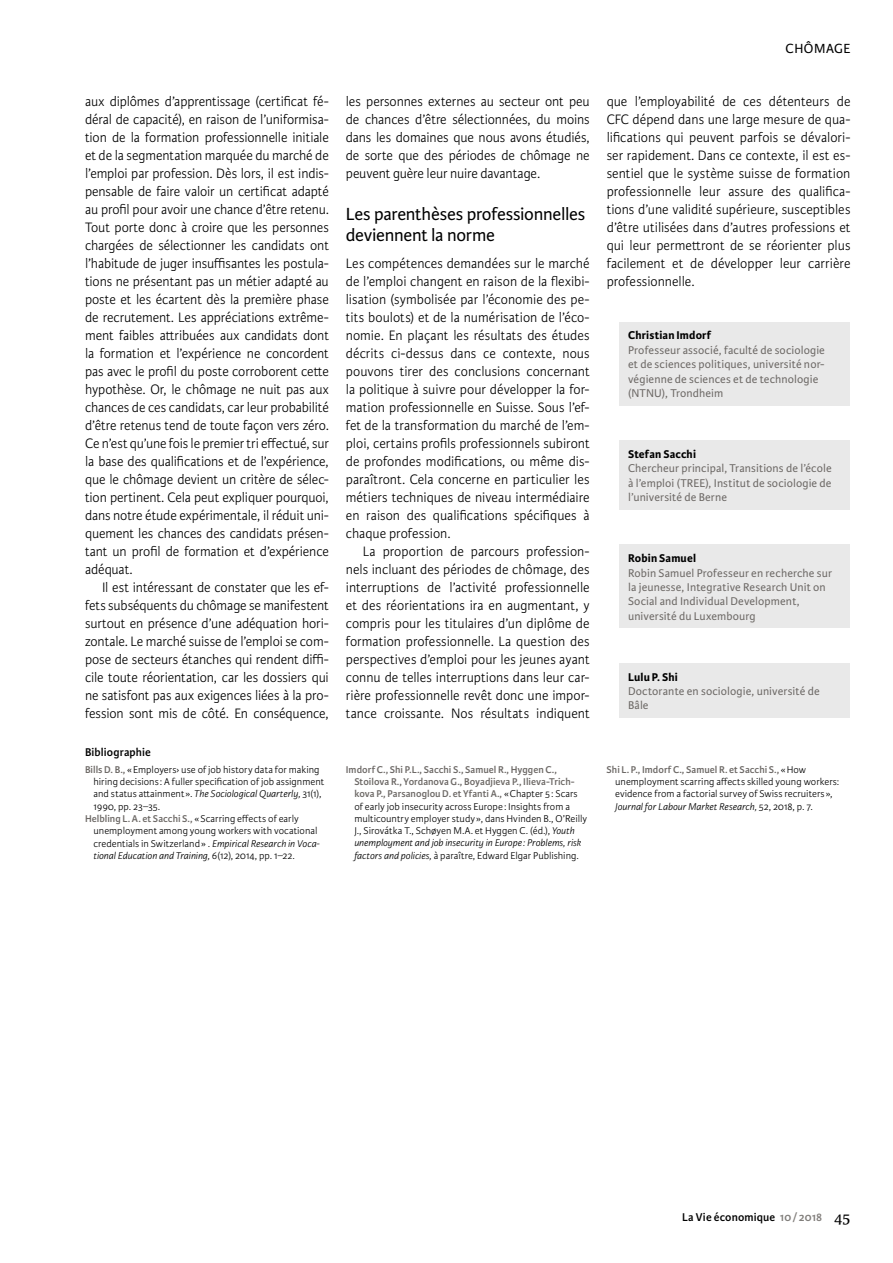
<style>
.page{position:relative;width:893px;height:1263px;background:#fff}
.page>*{position:absolute;margin:0;border:0;box-sizing:border-box;transform-origin:0 0}
.t1{font:18.75px/21px "Karmina Sans";letter-spacing:-.015em;color:#000}
.t2{font:300 14.55px/18px "Karmina Sans";color:#000;text-align:justify;scale:.96 1}
.t3{font:14.1px "Karmina Sans";letter-spacing:.04em;color:#000}
.t4{font:12px/14.4px "Karmina Sans";letter-spacing:.01em;color:#6d6966}
.t5{font:700 12px "Karmina Sans";letter-spacing:.015em;color:#000}
.t6{font:600 12px "Karmina Sans";letter-spacing:.01em;color:#000}
.t7{font:300 10.5px/12.3px "Karmina Sans";letter-spacing:.005em;color:#000}
.t8{font:600 10.5px "Karmina Sans";color:#6d6966}
.t9{font:italic 300 10.5px "Karmina Sans";color:#000}
.s1{font-weight:600;color:#6d6966}
.s2{font-style:italic}
.s3{font-weight:300;color:#000}
.s4{font-style:normal}
.s5{color:#817e7b}
.s6{font-family:"Karmina";font-weight:400;font-size:16.5px}
</style>
<div class="page">
<div style="left:620px;top:322px;width:230px;height:84px;background:#e9e9e9"></div>
<div style="left:620px;top:440px;width:230px;height:70px;background:#e9e9e9"></div>
<div style="left:620px;top:663px;width:230px;height:55px;background:#e9e9e9"></div>
<div style="left:620px;top:545px;width:230px;height:83px;background:#e9e9e9"></div>
<p class="t2" style="left:85px;top:93px;width:255px">aux diplômes d’apprentissage (certificat fé&shy;déral de capacité), en raison de l’uniformisa&shy;tion de la formation professionnelle initiale et de la segmentation marquée du marché de l’emploi par profession. Dès lors, il est indis&shy;pensable de faire valoir un certificat adapté au profil pour avoir une chance d’être retenu.<br>Tout porte donc à croire que les personnes chargées de sélectionner les candidats ont l’habitude de juger insuffisantes les postula&shy;tions ne présentant pas un métier adapté au poste et les écartent dès la première phase de recrutement. Les appréciations extrême&shy;ment faibles attribuées aux candidats dont la formation et l’expérience ne concordent pas avec le profil du poste corroborent cette hypothèse. Or, le chômage ne nuit pas aux chances de ces candidats, car leur probabilité d’être retenus tend de toute façon vers zéro.<br>Ce n’est qu’une fois le premier tri effectué, sur la base des qualifications et de l’expérience, que le chômage devient un critère de sélec&shy;tion pertinent. Cela peut expliquer pourquoi, dans notre étude expérimentale, il réduit uni&shy;quement les chances des candidats présen&shy;tant un profil de formation et d’expérience adéquat.</p>
<p class="t2" style="left:85px;top:579px;width:255px;text-indent:17px">Il est intéressant de constater que les ef&shy;fets subséquents du chômage se manifestent surtout en présence d’une adéquation hori&shy;zontale. Le marché suisse de l’emploi se com&shy;pose de secteurs étanches qui rendent diffi&shy;cile toute réorientation, car les dossiers qui ne satisfont pas aux exigences liées à la pro&shy;fession sont mis de côté. En conséquence,</p>
<p class="t6" style="left:85px;top:745px;width:67px">Bibliographie</p>
<p class="t7" style="left:85px;top:763px;width:236px"><span class="s1">Bills D. B.,</span> «Employers› use of job history data for making</p>
<p class="t7" style="left:94px;top:776px;width:232px">hiring decisions: A fuller specification of job assignment</p>
<p class="t7" style="left:94px;top:788px;width:229px">and status attainment». <span class="s2">The Sociological Quarterly,</span> 31(1),</p>
<p class="t7" style="left:94px;top:800px;width:68px">1990, pp. 23–35.</p>
<p class="t8" style="left:85px;top:812px;width:215px">Helbling L. A. et Sacchi S., <span class="s3">«Scarring effects of early</span></p>
<p class="t7" style="left:94px;top:825px;width:225px">unemployment among young workers with vocational</p>
<p class="t7" style="left:94px;top:837px;width:228px">credentials in Switzerland» . <span class="s2">Empirical Research in Voca-</span></p>
<p class="t9" style="left:94px;top:850px;width:203px">tional Education and Training, <span class="s4">6(12), 2014, pp. 1–22.</span></p>
<p class="t2" style="left:346px;top:93px;width:255px">les personnes externes au secteur ont peu de chances d’être sélectionnées, du moins dans les domaines que nous avons étudiés, de sorte que des périodes de chômage ne peuvent guère leur nuire davantage.</p>
<p class="t1" style="left:346px;top:204px;width:241px">Les parenthèses professionnelles deviennent la norme</p>
<p class="t2" style="left:346px;top:255px;width:255px">Les compétences demandées sur le marché de l’emploi changent en raison de la flexibi&shy;lisation (symbolisée par l’économie des pe&shy;tits boulots) et de la numérisation de l’éco&shy;nomie. En plaçant les résultats des études décrits ci-dessus dans ce contexte, nous pouvons tirer des conclusions concernant la politique à suivre pour développer la for&shy;mation professionnelle en Suisse. Sous l’ef&shy;fet de la transformation du marché de l’em&shy;ploi, certains profils professionnels subiront de profondes modifications, ou même dis&shy;paraîtront. Cela concerne en particulier les métiers techniques de niveau intermédiaire en raison des qualifications spécifiques à chaque profession.</p>
<p class="t2" style="left:346px;top:543px;width:255px;text-indent:17px">La proportion de parcours profession&shy;nels incluant des périodes de chômage, des interruptions de l’activité professionnelle et des réorientations ira en augmentant, y compris pour les titulaires d’un diplôme de formation professionnelle. La question des perspectives d’emploi pour les jeunes ayant connu de telles interruptions dans leur car&shy;rière professionnelle revêt donc une impor&shy;tance croissante. Nos résultats indiquent</p>
<p class="t3" style="left:786px;top:41px;width:66px">CHÔMAGE</p>
<p class="t2" style="left:607px;top:93px;width:255px">que l’employabilité de ces détenteurs de CFC dépend dans une large mesure de qua&shy;lifications qui peuvent parfois se dévalori&shy;ser rapidement. Dans ce contexte, il est es&shy;sentiel que le système suisse de formation professionnelle leur assure des qualifica&shy;tions d’une validité supérieure, susceptibles d’être utilisées dans d’autres professions et qui leur permettront de se réorienter plus facilement et de développer leur carrière professionnelle.</p>
<p class="t5" style="left:628px;top:329px;width:85px">Christian Imdorf</p>
<p class="t4" style="left:628px;top:343px;width:198px">Professeur associé, faculté de sociologie et de sciences politiques, université nor&shy;végienne de sciences et de technologie (NTNU), Trondheim</p>
<p class="t5" style="left:628px;top:447px;width:69px">Stefan Sacchi</p>
<p class="t4" style="left:628px;top:461px;width:205px;text-align:justify">Chercheur principal, Transitions de l’école à l’emploi (TREE), Institut de sociologie de l’université de Berne</p>
<p class="t5" style="left:628px;top:551px;width:69px">Robin Samuel</p>
<p class="t4" style="left:628px;top:566px;width:205px">Robin Samuel Professeur en recherche sur la jeunesse, Integrative Research Unit on Social and Individual Development, université du Luxembourg</p>
<p class="t5" style="left:628px;top:670px;width:51px">Lulu P. Shi</p>
<p class="t4" style="left:628px;top:684px;width:193px">Doctorante en sociologie, université de<br>Bâle</p>
<p class="t7" style="left:354px;top:763px;width:234px;text-indent:-8px"><span class="s1">Imdorf C., Shi P.L., Sacchi S., Samuel R., Hyggen C., Stoilova R., Yordanova G., Boyadjieva P., Ilieva-Trich&shy;kova P., Parsanoglou D. et Yfanti A.,</span> «Chapter 5: Scars of early job insecurity across Europe: Insights from a multicountry employer study», dans Hvinden B., O’Reilly J., Sirovátka T., Schøyen M.A. et Hyggen C. (éd.), <span class="s2">Youth unemployment and job insecurity in Europe: Problems, risk factors and policies,</span> à paraître, Edward Elgar Publishing.</p>
<p class="t7" style="left:615px;top:763px;width:226px;text-indent:-9px"><span class="s1">Shi L. P., Imdorf C., Samuel R. et Sacchi S.,</span> «How unemployment scarring affects skilled young workers: evidence from a factorial survey of Swiss recruiters», <span class="s2">Journal for Labour Market Research,</span> 52, 2018, p. 7.</p>
<p class="t6" style="left:682px;top:1210px;width:170px">La Vie économique <span class="s5">10/2018</span> <span class="s6">45</span></p>
</div>
